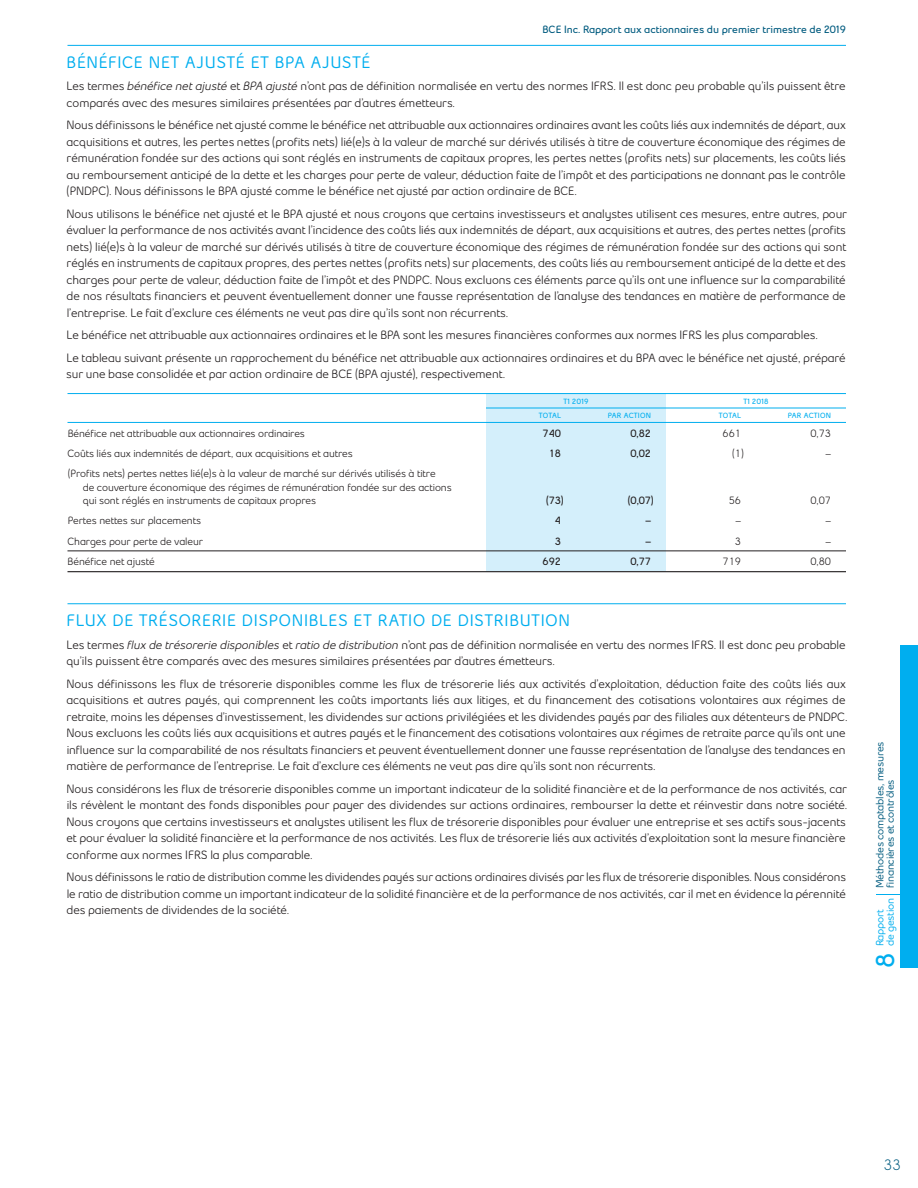
<style>
.page{position:relative;width:918px;height:1188px;background:#fff}
.page>*{position:absolute;margin:0;border:0;box-sizing:border-box;transform-origin:0 0}
.t1{font:700 25.5px "Bell Slim OT2018";color:#00aeef}
.t2{font:600 16.5px "Bell Slim OT2018";letter-spacing:.045em;color:#00aeef}
.t3{font:300 15px "Bell Slim OT2018";color:#005b7f}
.t4{font:12px/16.5px "Bell Slim OT2018";letter-spacing:-.005em;color:#231f20}
.t5{font:10.5px/13.5px "Bell Slim OT2018";letter-spacing:-.01em;color:#231f20}
.t6{font:700 10.5px "Bell Slim OT2018";letter-spacing:-.005em;color:#005b7f}
.t7{font:600 10.5px/10.5px "Bell Slim OT2018";letter-spacing:-.025em;color:#005b7f}
.t8{font:700 10.5px "Bell Slim OT2018";color:#231f20}
.t9{font:600 10.5px/10.5px "Bell Slim OT2018";letter-spacing:-.025em;color:#00aeef}
.t10{font:700 7.5px "Bell Slim OT2018";letter-spacing:.02em;color:#00aeef}
.s1{font-style:italic}
</style>
<div class="page">
<hr style="left:68px;top:45px;width:778px;height:1px;background:#00aeef">
<hr style="left:68px;top:603px;width:778px;height:1px;background:#00aeef">
<div style="left:486px;top:394px;width:180px;height:177px;background:#d4effb"></div>
<hr style="left:68px;top:571px;width:418px;height:1px;background:#231f20">
<hr style="left:486px;top:571px;width:90px;height:1px;background:#231f20">
<hr style="left:576px;top:571px;width:90px;height:1px;background:#231f20">
<hr style="left:666px;top:571px;width:90px;height:1px;background:#231f20">
<hr style="left:756px;top:571px;width:90px;height:1px;background:#231f20">
<hr style="left:68px;top:393px;width:418px;height:1px;background:#00aeef">
<hr style="left:68px;top:422px;width:418px;height:1px;background:#00aeef">
<hr style="left:486px;top:422px;width:90px;height:1px;background:#00aeef">
<hr style="left:576px;top:422px;width:90px;height:1px;background:#00aeef">
<hr style="left:666px;top:422px;width:90px;height:1px;background:#00aeef">
<hr style="left:756px;top:422px;width:90px;height:1px;background:#00aeef">
<hr style="left:68px;top:551px;width:418px;height:1px;background:#231f20">
<hr style="left:486px;top:551px;width:90px;height:1px;background:#231f20">
<hr style="left:576px;top:551px;width:90px;height:1px;background:#231f20">
<hr style="left:666px;top:551px;width:90px;height:1px;background:#231f20">
<hr style="left:756px;top:551px;width:90px;height:1px;background:#231f20">
<hr style="left:486px;top:393px;width:90px;height:1px;background:#00aeef">
<hr style="left:576px;top:393px;width:90px;height:1px;background:#00aeef">
<hr style="left:666px;top:393px;width:90px;height:1px;background:#00aeef">
<hr style="left:756px;top:393px;width:90px;height:1px;background:#00aeef">
<hr style="left:486px;top:408px;width:90px;height:1px;background:#00aeef">
<hr style="left:576px;top:408px;width:90px;height:1px;background:#00aeef">
<hr style="left:666px;top:408px;width:90px;height:1px;background:#00aeef">
<hr style="left:756px;top:408px;width:90px;height:1px;background:#00aeef">
<div style="left:900px;top:900px;width:18px;height:68px;background:#00aeef"></div>
<div style="left:900px;top:645px;width:18px;height:255px;background:#00aeef"></div>
<svg style="left:876px;top:894px;width:24px;height:1px"></svg>
<p class="t6" style="left:542px;top:23px;width:305px">BCE Inc. Rapport aux actionnaires du premier trimestre de 2019</p>
<h2 class="t2" style="left:67px;top:52px;width:305px">BÉNÉFICE NET AJUSTÉ ET BPA AJUSTÉ</h2>
<p class="t4" style="left:67px;top:78px;width:781px">Les termes <span class="s1">bénéfice net ajusté</span> et <span class="s1">BPA ajusté</span> n’ont pas de définition normalisée en vertu des normes IFRS. Il est donc peu probable qu’ils puissent être comparés avec des mesures similaires présentées par d’autres émetteurs.</p>
<p class="t4" style="left:67px;top:117px;width:781px;text-align:justify">Nous définissons le bénéfice net ajusté comme le bénéfice net attribuable aux actionnaires ordinaires avant les coûts liés aux indemnités de départ, aux acquisitions et autres, les pertes nettes (profits nets) lié(e)s à la valeur de marché sur dérivés utilisés à titre de couverture économique des régimes de rémunération fondée sur des actions qui sont réglés en instruments de capitaux propres, les pertes nettes (profits nets) sur placements, les coûts liés au remboursement anticipé de la dette et les charges pour perte de valeur, déduction faite de l’impôt et des participations ne donnant pas le contrôle (PNDPC). Nous définissons le BPA ajusté comme le bénéfice net ajusté par action ordinaire de BCE.</p>
<p class="t4" style="left:67px;top:205px;width:781px;text-align:justify">Nous utilisons le bénéfice net ajusté et le BPA ajusté et nous croyons que certains investisseurs et analystes utilisent ces mesures, entre autres, pour évaluer la performance de nos activités avant l’incidence des coûts liés aux indemnités de départ, aux acquisitions et autres, des pertes nettes (profits nets) lié(e)s à la valeur de marché sur dérivés utilisés à titre de couverture économique des régimes de rémunération fondée sur des actions qui sont réglés en instruments de capitaux propres, des pertes nettes (profits nets) sur placements, des coûts liés au remboursement anticipé de la dette et des charges pour perte de valeur, déduction faite de l’impôt et des PNDPC. Nous excluons ces éléments parce qu’ils ont une influence sur la comparabilité de nos résultats financiers et peuvent éventuellement donner une fausse représentation de l’analyse des tendances en matière de performance de l’entreprise. Le fait d’exclure ces éléments ne veut pas dire qu’ils sont non récurrents.</p>
<p class="t4" style="left:67px;top:324px;width:781px;line-height:22.5px">Le bénéfice net attribuable aux actionnaires ordinaires et le BPA sont les mesures financières conformes aux normes IFRS les plus comparables.<br>Le tableau suivant présente un rapprochement du bénéfice net attribuable aux actionnaires ordinaires et du BPA avec le bénéfice net ajusté, préparé</p>
<p class="t4" style="left:66px;top:366px;width:441px">sur une base consolidée et par action ordinaire de BCE (BPA ajusté), respectivement.</p>
<p class="t10" style="left:564px;top:396px;width:26px">T1 2019</p>
<p class="t10" style="left:744px;top:396px;width:26px">T1 2018</p>
<p class="t10" style="left:539px;top:411px;width:24px">TOTAL</p>
<p class="t10" style="left:608px;top:411px;width:45px">PAR ACTION</p>
<p class="t10" style="left:719px;top:411px;width:24px">TOTAL</p>
<p class="t10" style="left:788px;top:411px;width:45px">PAR ACTION</p>
<p class="t5" style="left:68px;top:426px;width:239px">Bénéfice net attribuable aux actionnaires ordinaires</p>
<p class="t8" style="left:543px;top:426px;width:20px">740</p>
<p class="t8" style="left:631px;top:426px;width:22px">0,82</p>
<p class="t5" style="left:723px;top:426px;width:20px">661</p>
<p class="t5" style="left:811px;top:426px;width:22px">0,73</p>
<p class="t5" style="left:68px;top:446px;width:287px">Coûts liés aux indemnités de départ, aux acquisitions et autres</p>
<p class="t8" style="left:549px;top:447px;width:14px">18</p>
<p class="t8" style="left:631px;top:447px;width:22px">0,02</p>
<p class="t5" style="left:732px;top:446px;width:13px">(1)</p>
<p class="t5" style="left:825px;top:446px;width:7px">–</p>
<p class="t5" style="left:83px;top:467px;width:370px;text-indent:-15px">(Profits nets) pertes nettes lié(e)s à la valeur de marché sur dérivés utilisés à titre<br>de couverture économique des régimes de rémunération fondée sur des actions qui sont réglés en instruments de capitaux propres</p>
<p class="t8" style="left:546px;top:494px;width:19px">(73)</p>
<p class="t8" style="left:628px;top:494px;width:27px">(0,07)</p>
<p class="t5" style="left:729px;top:494px;width:14px">56</p>
<p class="t5" style="left:811px;top:494px;width:22px">0,07</p>
<p class="t5" style="left:68px;top:514px;width:135px">Pertes nettes sur placements</p>
<p class="t8" style="left:555px;top:514px;width:8px">4</p>
<p class="t8" style="left:645px;top:514px;width:7px">–</p>
<p class="t5" style="left:735px;top:514px;width:7px">–</p>
<p class="t5" style="left:825px;top:514px;width:7px">–</p>
<p class="t5" style="left:68px;top:534px;width:136px">Charges pour perte de valeur</p>
<p class="t8" style="left:555px;top:534px;width:8px">3</p>
<p class="t8" style="left:645px;top:534px;width:7px">–</p>
<p class="t5" style="left:735px;top:534px;width:8px">3</p>
<p class="t5" style="left:825px;top:534px;width:7px">–</p>
<p class="t5" style="left:68px;top:555px;width:88px">Bénéfice net ajusté</p>
<p class="t8" style="left:543px;top:555px;width:20px">692</p>
<p class="t8" style="left:631px;top:555px;width:22px">0,77</p>
<p class="t5" style="left:723px;top:555px;width:20px">719</p>
<p class="t5" style="left:811px;top:555px;width:22px">0,80</p>
<h2 class="t2" style="left:67px;top:610px;width:505px">FLUX DE TRÉSORERIE DISPONIBLES ET RATIO DE DISTRIBUTION</h2>
<p class="t4" style="left:67px;top:636px;width:781px">Les termes <span class="s1">flux de trésorerie disponibles</span> et <span class="s1">ratio de distribution</span> n’ont pas de définition normalisée en vertu des normes IFRS. Il est donc peu probable qu’ils puissent être comparés avec des mesures similaires présentées par d’autres émetteurs.</p>
<p class="t4" style="left:67px;top:675px;width:783px">Nous définissons les flux de trésorerie disponibles comme les flux de trésorerie liés aux activités d’exploitation, déduction faite des coûts liés aux acquisitions et autres payés, qui comprennent les coûts importants liés aux litiges, et du financement des cotisations volontaires aux régimes de retraite, moins les dépenses d’investissement, les dividendes sur actions privilégiées et les dividendes payés par des filiales aux détenteurs de PNDPC.<br>Nous excluons les coûts liés aux acquisitions et autres payés et le financement des cotisations volontaires aux régimes de retraite parce qu’ils ont une influence sur la comparabilité de nos résultats financiers et peuvent éventuellement donner une fausse représentation de l’analyse des tendances en matière de performance de l’entreprise. Le fait d’exclure ces éléments ne veut pas dire qu’ils sont non récurrents.</p>
<p class="t4" style="left:67px;top:780px;width:782px">Nous considérons les flux de trésorerie disponibles comme un important indicateur de la solidité financière et de la performance de nos activités, car ils révèlent le montant des fonds disponibles pour payer des dividendes sur actions ordinaires, rembourser la dette et réinvestir dans notre société.<br>Nous croyons que certains investisseurs et analystes utilisent les flux de trésorerie disponibles pour évaluer une entreprise et ses actifs sous-jacents et pour évaluer la solidité financière et la performance de nos activités. Les flux de trésorerie liés aux activités d’exploitation sont la mesure financière conforme aux normes IFRS la plus comparable.</p>
<p class="t4" style="left:67px;top:869px;width:781px;text-align:justify">Nous définissons le ratio de distribution comme les dividendes payés sur actions ordinaires divisés par les flux de trésorerie disponibles. Nous considérons le ratio de distribution comme un important indicateur de la solidité financière et de la performance de nos activités, car il met en évidence la pérennité des paiements de dividendes de la société.</p>
<p class="t7" style="left:875px;top:888px;width:148px;rotate:-90deg">Méthodes comptables, mesures financières et contrôles</p>
<p class="t9" style="left:874px;top:946px;width:50px;rotate:-90deg">Rapport de gestion</p>
<h1 class="t1" style="left:869px;top:968px;width:17px;rotate:-90deg">8</h1>
<p class="t3" style="left:884px;top:1156px;width:19px">33</p>
</div>
